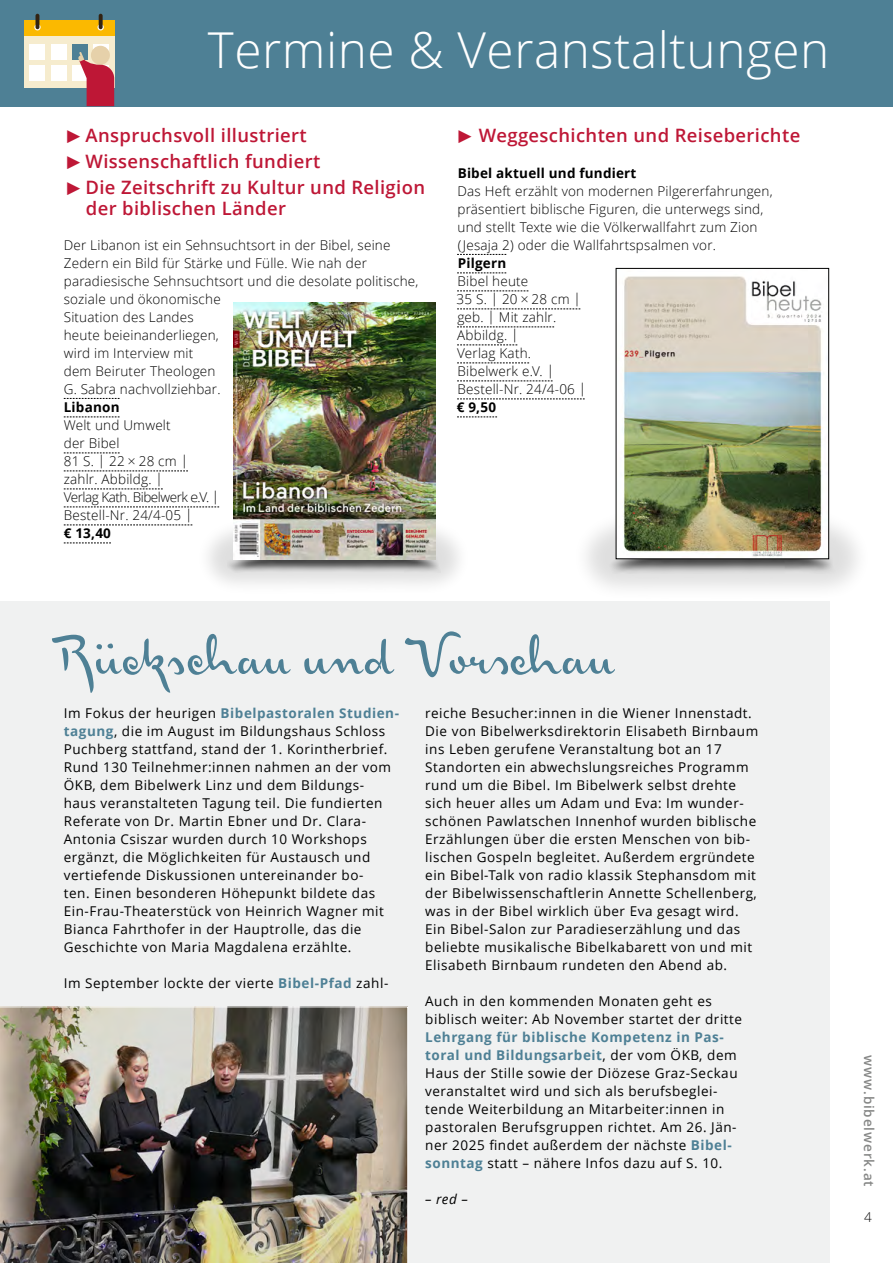
<style>
.page{position:relative;width:893px;height:1263px;background:#fff}
.page>*{position:absolute;margin:0;border:0;box-sizing:border-box;transform-origin:0 0}
.Artikel-HL{font:69px "Josef K Paneuropean";color:#4e8095}
.Dachzeile{font:300 49.5px "Open Sans";letter-spacing:.01em;color:#fff}
.t1{font:600 18.45px/21.8px "Open Sans";letter-spacing:.02em;color:#be1736}
.Artikel-Copy{font:13.5px/18px "Open Sans";letter-spacing:.04em;color:#000}
.copy{font:300 13.5px/18px "Open Sans";letter-spacing:.015em;color:#000}
.facts{font:300 13.5px "Open Sans";letter-spacing:.015em;color:#000}
.Untertitel{font:300 13.5px/18px "Open Sans";letter-spacing:.015em;color:#000}
.facts-2{font:300 13.5px "Open Sans";letter-spacing:-.035em;color:#000}
.Headline{font:700 13.5px "Open Sans";letter-spacing:.015em;color:#000}
.t2{font:600 13.5px "Open Sans";letter-spacing:.065em;color:#868786}
.Titel{font:700 13.5px "Open Sans";letter-spacing:.015em;color:#000}
.facts-3{font:700 13.5px "Open Sans";color:#000}
.Artikel-Copy-2{font:italic 13.5px "Open Sans";color:#000}
.s1{font-family:"The Sans C4 s";font-weight:300}
.s2{font-weight:700;color:#4e8095}
</style>
<div class="page">
<div style="left:0;top:0;width:893px;height:106px;background:#4e8095"></div>
<div style="left:0;top:602px;width:829px;height:661px;background:#f0f1f1"></div>
<div style="left:24px;top:24px;width:90px;height:64px;background:#f6ecce"></div>
<svg style="left:93px;top:35px;width:16px;height:1px"></svg>
<div style="left:30px;top:44px;width:15px;height:16px;background:#fff"></div>
<div style="left:51px;top:44px;width:15px;height:16px;background:#fff"></div>
<svg style="left:93px;top:44px;width:16px;height:6px"></svg>
<div style="left:30px;top:65px;width:15px;height:16px;background:#fff"></div>
<div style="left:51px;top:65px;width:15px;height:16px;background:#fff"></div>
<div style="left:72px;top:65px;width:15px;height:16px;background:#fff"></div>
<div style="left:24px;top:20px;width:90px;height:15px;background:#fbb900"></div>
<svg style="left:34px;top:24px;width:7px;height:6px"></svg>
<svg style="left:97px;top:24px;width:7px;height:6px"></svg>
<hr style="left:36px;top:14px;width:3px;height:15px;background:#322312;border-radius:2px">
<svg style="left:99px;top:14px;width:4px;height:15px"></svg>
<div style="left:72px;top:44px;width:15px;height:16px;background:#4e8095"></div>
<div style="left:91px;top:46px;width:19px;height:19px;background:#e6d1aa;border-radius:50%"></div>
<svg style="left:78px;top:52px;width:36px;height:54px"></svg>
<svg style="left:457px;top:254px;width:49px;height:1px"></svg>
<svg style="left:457px;top:273px;width:49px;height:1px"></svg>
<svg style="left:457px;top:291px;width:71px;height:1px"></svg>
<svg style="left:457px;top:309px;width:123px;height:1px"></svg>
<svg style="left:457px;top:327px;width:97px;height:1px"></svg>
<svg style="left:457px;top:345px;width:60px;height:1px"></svg>
<svg style="left:457px;top:363px;width:72px;height:1px"></svg>
<svg style="left:457px;top:381px;width:96px;height:1px"></svg>
<svg style="left:457px;top:399px;width:128px;height:1px"></svg>
<svg style="left:457px;top:417px;width:40px;height:1px"></svg>
<svg style="left:572px;top:473px;width:286px;height:131px"></svg>
<img style="left:618px;top:276px;width:209px;height:281px">
<div style="left:616px;top:268px;width:213px;height:291px;border:1px solid #000"></div>
<svg style="left:64px;top:398px;width:56px;height:1px"></svg>
<svg style="left:64px;top:417px;width:56px;height:1px"></svg>
<svg style="left:64px;top:453px;width:56px;height:1px"></svg>
<svg style="left:64px;top:471px;width:124px;height:1px"></svg>
<svg style="left:64px;top:488px;width:395px;height:96px"></svg>
<img style="left:233px;top:302px;width:203px;height:258px">
<img style="left:0;top:1006px;width:408px;height:257px">
<p class="Dachzeile" style="left:208px;top:16px;width:623px">Termine &amp; Veranstaltungen</p>
<p class="t1" style="left:64px;top:124px;width:245px"><span class="s1">▶</span> Anspruchsvoll illustriert</p>
<p class="t1" style="left:64px;top:150px;width:258px"><span class="s1">▶</span> Wissenschaftlich fundiert</p>
<p class="t1" style="left:86px;top:176px;width:341px;text-indent:-22px"><span class="s1">▶</span> Die Zeitschrift zu Kultur und Religion der biblischen Länder</p>
<p class="copy" style="left:64px;top:236px;width:356px">Der Libanon ist ein Sehnsuchtsort in der Bibel, seine Zedern ein Bild für Stärke und Fülle. Wie nah der paradiesische Sehnsuchtsort und die desolate politische, soziale und ökonomische<br>Situation des Landes<br>heute beieinanderliegen,<br>wird im Interview mit<br>dem Beiruter Theologen<br>G. Sabra nachvollziehbar.</p>
<p class="Titel" style="left:64px;top:398px;width:57px">Libanon</p>
<p class="Untertitel" style="left:64px;top:416px;width:108px">Welt und Umwelt der Bibel</p>
<p class="facts" style="left:64px;top:452px;width:126px">81 S. | 22 × 28 cm |</p>
<p class="facts" style="left:64px;top:470px;width:100px">zahlr. Abbildg. |</p>
<p class="facts-2" style="left:64px;top:488px;width:157px">Verlag Kath. Bibelwerk e.V. |</p>
<p class="facts" style="left:64px;top:506px;width:130px">Bestell-Nr. 24/4-05 |</p>
<p class="facts-3" style="left:64px;top:524px;width:49px">€ 13,40</p>
<p class="t1" style="left:455px;top:124px;width:346px"><span class="s1">▶</span> Weggeschichten und Reiseberichte</p>
<p class="Headline" style="left:458px;top:164px;width:180px">Bibel aktuell und fundiert</p>
<p class="copy" style="left:457px;top:182px;width:317px">Das Heft erzählt von modernen Pilgererfahrungen, präsentiert biblische Figuren, die unterwegs sind, und stellt Texte wie die Völkerwallfahrt zum Zion (Jesaja 2) oder die Wallfahrtspsalmen vor.</p>
<p class="Titel" style="left:458px;top:254px;width:50px">Pilgern</p>
<p class="Untertitel" style="left:458px;top:272px;width:72px">Bibel heute</p>
<p class="facts" style="left:457px;top:290px;width:126px">35 S. | 20 × 28 cm |</p>
<p class="facts" style="left:457px;top:308px;width:100px">geb. | Mit zahlr.</p>
<p class="facts" style="left:457px;top:326px;width:63px">Abbildg. |</p>
<p class="facts" style="left:457px;top:344px;width:75px">Verlag Kath.</p>
<p class="facts" style="left:458px;top:362px;width:98px">Bibelwerk e.V. |</p>
<p class="facts" style="left:458px;top:380px;width:130px">Bestell-Nr. 24/4-06 |</p>
<p class="facts-3" style="left:457px;top:398px;width:41px">€ 9,50</p>
<p class="Artikel-HL" style="left:54px;top:609px;width:562px">Rückschau und Vorschau</p>
<p class="Artikel-Copy" style="left:64px;top:704px;width:337px">Im Fokus der heurigen <span class="s2">Bibelpastoralen Studien&shy;tagung</span>, die im August im Bildungshaus Schloss Puchberg stattfand, stand der 1. Korintherbrief.<br>Rund 130 Teilnehmer:innen nahmen an der vom ÖKB, dem Bibelwerk Linz und dem Bildungs&shy;haus veranstalteten Tagung teil. Die fundierten Referate von Dr. Martin Ebner und Dr. Clara-Antonia Csiszar wurden durch 10 Workshops ergänzt, die Möglichkeiten für Austausch und vertiefende Diskussionen untereinander bo-<br>ten. Einen besonderen Höhepunkt bildete das Ein-Frau-Theaterstück von Heinrich Wagner mit Bianca Fahrthofer in der Hauptrolle, das die Geschichte von Maria Magdalena erzählte.</p>
<p class="Artikel-Copy" style="left:64px;top:974px;width:326px">Im September lockte der vierte <span class="s2">Bibel-Pfad</span> zahl-</p>
<p class="Artikel-Copy" style="left:425px;top:704px;width:334px">reiche Besucher:innen in die Wiener Innenstadt.<br>Die von Bibelwerksdirektorin Elisabeth Birnbaum ins Leben gerufene Veranstaltung bot an 17<br>Standorten ein abwechslungsreiches Programm rund um die Bibel. Im Bibelwerk selbst drehte sich heuer alles um Adam und Eva: Im wunder&shy;schönen Pawlatschen Innenhof wurden biblische Erzählungen über die ersten Menschen von bib&shy;lischen Gospeln begleitet. Außerdem ergründete ein Bibel-Talk von radio klassik Stephansdom mit der Bibelwissenschaftlerin Annette Schellenberg, was in der Bibel wirklich über Eva gesagt wird.<br>Ein Bibel-Salon zur Paradieserzählung und das beliebte musikalische Bibelkabarett von und mit Elisabeth Birnbaum rundeten den Abend ab.</p>
<p class="Artikel-Copy" style="left:425px;top:992px;width:318px">Auch in den kommenden Monaten geht es biblisch weiter: Ab November startet der dritte <span class="s2">Lehrgang für biblische Kompetenz in Pas&shy;toral und Bildungsarbeit</span>, der vom ÖKB, dem Haus der Stille sowie der Diözese Graz-Seckau veranstaltet wird und sich als berufsbeglei&shy;tende Weiterbildung an Mitarbeiter:innen in pastoralen Berufsgruppen richtet. Am 26. Jän&shy;ner 2025 findet außerdem der nächste <span class="s2">Bibel&shy;sonntag</span> statt – nähere Infos dazu auf S. 10.</p>
<p class="Artikel-Copy-2" style="left:425px;top:1190px;width:44px">– red –</p>
<p class="t2" style="left:878px;top:1055px;width:133px;rotate:90deg">www.bibelwerk.at</p>
<p class="copy" style="left:864px;top:1208px;width:9px">4</p>
</div>
